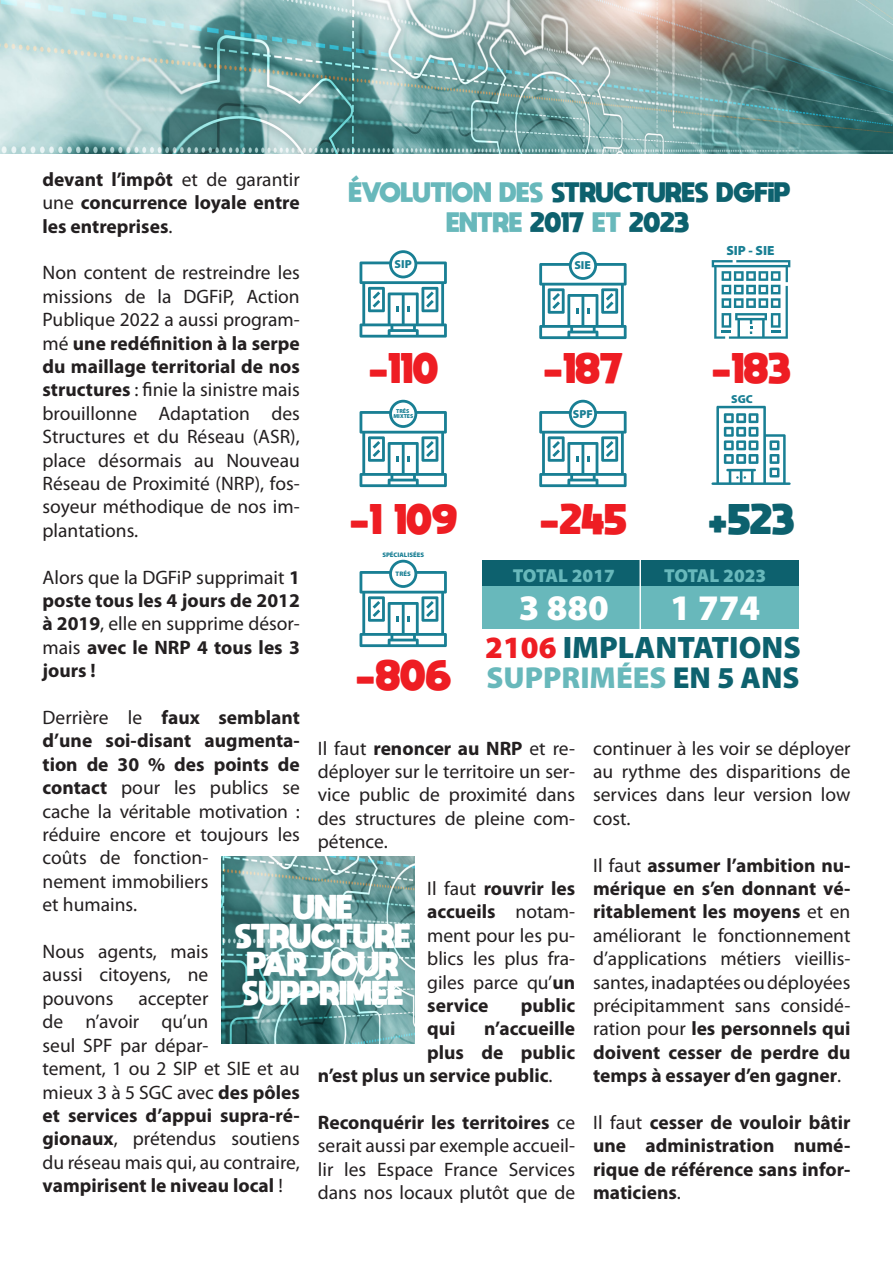
<style>
.page{position:relative;width:893px;height:1263px;background:#fff}
.page>*{position:absolute;margin:0;border:0;box-sizing:border-box;transform-origin:0 0}
.t1{font:900 36.15px "Myriad Pro";color:#fff}
.t2{font:900 31.05px "Myriad Pro";color:#0d616e}
.t3{font:900 30.45px "Myriad Pro";color:#68b8bb}
.t4{font:800 30px "moon get";color:#ee1d23}
.t5{font:800 30px "moon get";color:#0d616e}
.t6{font:800 24px "moon get";color:#fff}
.t7{font:800 19.65px/30px "moon get";color:#0d616e;text-align:center}
.t8{font:19.5px/23.4px "Myriad Pro";color:#231f20;text-align:justify}
.t9{font:700 19.5px/23.4px "Myriad Pro";color:#231f20;text-align:justify}
.t10{font:900 18.75px "Myriad Pro";color:#68b8bb}
.t11{font:900 13.35px "Myriad Pro";color:#197f94}
.t12{font:900 11.7px "Myriad Pro";color:#197f94}
.t13{font:900 6.6px "Myriad Pro";color:#197f94}
.t14{font:900 5.7px "Myriad Pro";color:#197f94}
.s1{font-weight:400}
.s2{font-weight:700}
.s3{color:#68b8bb}
.s4{color:#ee1d23}
.s5{color:#0d616e}
</style>
<div class="page">
<div style="left:482px;top:560px;width:317px;height:28px;background:#0d616e"></div>
<div style="left:482px;top:587px;width:317px;height:42px;background:#68b8bb"></div>
<svg style="left:360px;top:250px;width:87px;height:88px"></svg>
<svg style="left:539px;top:252px;width:88px;height:87px"></svg>
<svg style="left:539px;top:400px;width:88px;height:87px"></svg>
<svg style="left:711px;top:406px;width:80px;height:79px"></svg>
<svg style="left:712px;top:260px;width:78px;height:79px"></svg>
<svg style="left:360px;top:400px;width:87px;height:87px"></svg>
<svg style="left:360px;top:560px;width:87px;height:87px"></svg>
<hr style="left:639px;top:560px;width:2px;height:69px;background:#fff">
<img style="left:0;top:0;width:893px;height:153px">
<img style="left:222px;top:857px;width:192px;height:186px">
<p class="t9" style="left:43px;top:167px;width:259px">devant l’impôt <span class="s1">et de garantir une</span> concurrence loyale entre les entreprises<span class="s1">.</span></p>
<p class="t8" style="left:43px;top:261px;width:259px">Non content de restreindre les missions de la DGFiP, Action Publique 2022 a aussi program&shy;mé <span class="s2">une redéfinition à la serpe du maillage territorial de nos structures</span> : finie la sinistre mais brouillonne Adaptation des Structures et du Réseau (ASR), place désormais au Nouveau Réseau de Proximité (NRP), fos&shy;soyeur méthodique de nos im&shy;plantations.</p>
<p class="t9" style="left:43px;top:565px;width:259px"><span class="s1">Alors que la DGFiP supprimait</span> 1 poste tous les 4 jours de 2012 à 2019<span class="s1">, elle en supprime désor&shy;mais</span> avec le NRP 4 tous les 3 jours !</p>
<p class="t8" style="left:43px;top:705px;width:259px;text-align:left">Derrière le <span class="s2">faux semblant d’une soi-disant augmenta&shy;tion de 30 % des points de contact</span> pour les publics se cache la véritable motivation : réduire encore et toujours les coûts de fonction-<br>nement immobiliers<br>et humains.</p>
<p class="t8" style="left:43px;top:939px;width:167px">Nous agents, mais aussi citoyens, ne pouvons</p>
<p class="t7" style="left:349px;top:177px;width:443px"><span class="s3">ÉVOLUTION DES</span> STRUCTURES DGFiP<br><span class="s3">ENTRE</span> 2017 <span class="s3">ET</span> 2023</p>
<p class="t11" style="left:726px;top:243px;width:50px">SIP - SIE</p>
<p class="t12" style="left:395px;top:257px;width:19px">SIP</p>
<p class="t12" style="left:574px;top:259px;width:18px">SIE</p>
<p class="t4" style="left:368px;top:349px;width:72px">-110</p>
<p class="t4" style="left:543px;top:349px;width:82px">-187</p>
<p class="t4" style="left:711px;top:349px;width:82px">-183</p>
<p class="t12" style="left:731px;top:392px;width:23px">SGC</p>
<p class="t14" style="left:396px;top:407px;width:15px">TRÉS</p>
<p class="t12" style="left:573px;top:407px;width:21px">SPF</p>
<p class="t14" style="left:393px;top:413px;width:22px">MIXTES</p>
<p class="t4" style="left:349px;top:500px;width:110px">-1 109</p>
<p class="t4" style="left:539px;top:500px;width:90px">-245</p>
<p class="t5" style="left:707px;top:500px;width:89px">+523</p>
<p class="t13" style="left:382px;top:551px;width:43px">SPÉCIALISÉES</p>
<p class="t13" style="left:396px;top:570px;width:17px">TRÉS</p>
<p class="t10" style="left:513px;top:565px;width:103px">TOTAL 2017</p>
<p class="t10" style="left:664px;top:565px;width:103px">TOTAL 2023</p>
<p class="t1" style="left:519px;top:587px;width:91px">3 880</p>
<p class="t1" style="left:670px;top:587px;width:91px">1 774</p>
<p class="t2" style="left:485px;top:630px;width:317px"><span class="s4">2106</span> IMPLANTATIONS</p>
<p class="t3" style="left:487px;top:661px;width:315px">SUPPRIMÉES <span class="s5">EN 5 ANS</span></p>
<p class="t4" style="left:355px;top:656px;width:98px">-806</p>
<p class="t8" style="left:318px;top:736px;width:259px">Il faut <span class="s2">renoncer au NRP</span> et re&shy;déployer sur le territoire un ser&shy;vice public de proximité dans des structures de pleine com&shy;pétence.</p>
<p class="t8" style="left:427px;top:876px;width:149px">Il faut <span class="s2">rouvrir les accueils</span> notam&shy;ment pour les pu&shy;blics les plus fra&shy;giles parce qu’<span class="s2">un service</span></p>
<p class="t8" style="left:593px;top:736px;width:259px">continuer à les voir se déployer au rythme des disparitions de services dans leur version low cost.</p>
<p class="t8" style="left:593px;top:853px;width:259px">Il faut <span class="s2">assumer l’ambition nu&shy;mérique en s’en donnant vé&shy;ritablement les moyens</span> et en améliorant le fonctionnement d’applications métiers vieillis&shy;santes, inadaptées ou déployées précipitamment sans considé&shy;ration pour <span class="s2">les personnels qui doivent cesser de perdre du temps à essayer d’en gagner</span>.</p>
<p class="t9" style="left:593px;top:1110px;width:259px"><span class="s1">Il faut</span> cesser de vouloir bâtir une administration numé&shy;rique de référence sans infor&shy;maticiens<span class="s1">.</span></p>
<p class="t6" style="left:294px;top:891px;width:61px">UNE</p>
<p class="t6" style="left:236px;top:920px;width:177px">STRUCTURE</p>
<p class="t6" style="left:247px;top:949px;width:153px">PAR JOUR</p>
<p class="t6" style="left:243px;top:978px;width:162px">SUPPRIMÉE</p>
<p class="t8" style="left:43px;top:986px;width:259px;text-align:left;text-indent:96px">accepter<br>de n’avoir qu’un<br>seul SPF par dépar-<br>tement, 1 ou 2 SIP et SIE et au mieux 3 à 5 SGC avec <span class="s2">des pôles et services d’appui supra-ré&shy;gionaux</span>, prétendus soutiens du réseau mais qui, au contraire, <span class="s2">vampirisent le niveau local</span> !</p>
<p class="t9" style="left:521px;top:993px;width:56px">public</p>
<p class="t9" style="left:427px;top:1016px;width:30px">qui</p>
<p class="t9" style="left:484px;top:1016px;width:93px">n’accueille</p>
<p class="t9" style="left:427px;top:1040px;width:149px">plus de public</p>
<p class="t9" style="left:318px;top:1063px;width:236px">n’est plus un service public<span class="s1">.</span></p>
<p class="t8" style="left:318px;top:1110px;width:259px"><span class="s2">Reconquérir les territoires</span> ce serait aussi par exemple accueil&shy;lir les Espace France Services dans nos locaux plutôt que de</p>
</div>
